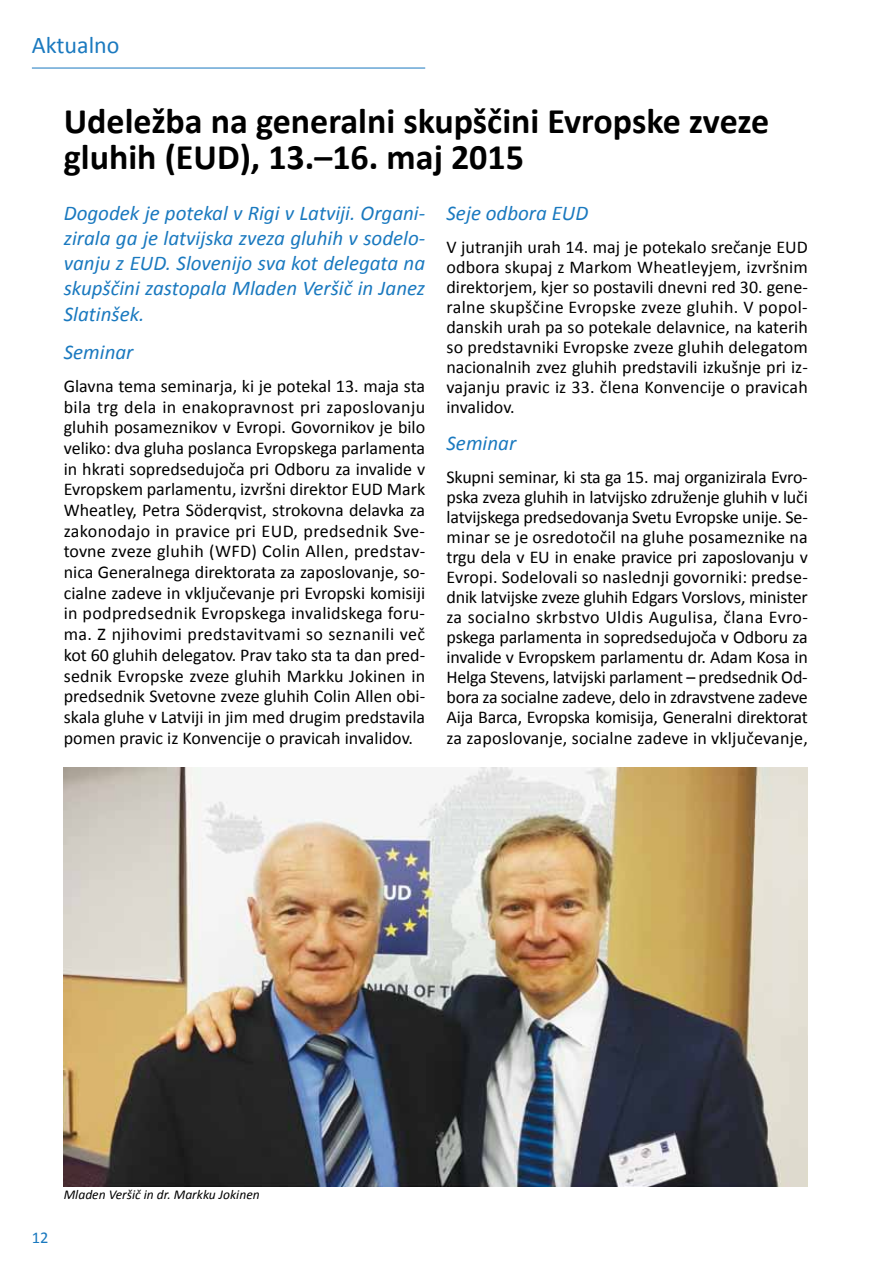
<style>
.page{position:relative;width:893px;height:1263px;background:#fff}
.page>*{position:absolute;margin:0;border:0;box-sizing:border-box;transform-origin:0 0}
.t1{font:700 36px/36px "Calibri";color:#000}
.t2{font:24px "Calibri";color:#1a79bf}
.t3{font:italic 21px/25.2px "Calibri";color:#1a79bf;text-align:justify}
.t4{font:18px/20.1px "Calibri";color:#000;text-align:justify}
.t5{font:16.5px "Calibri";color:#1a79bf}
.t6{font:italic 13.5px "Calibri";color:#000}
</style>
<div class="page">
<hr style="left:32px;top:68px;width:393px;height:1px;background:#1a79bf">
<img style="left:64px;top:767px;width:744px;height:419px">
<h2 class="t2" style="left:32px;top:30px;width:89px">Aktualno</h2>
<h1 class="t1" style="left:64px;top:103px;width:707px">Udeležba na generalni skupščini Evropske zveze gluhih (EUD), 13.–16. maj 2015</h1>
<p class="t3" style="left:64px;top:199px;width:363px">Dogodek je potekal v Rigi v Latviji. Organi&shy;zirala ga je latvijska zveza gluhih v sodelo&shy;vanju z EUD. Slovenijo sva kot delegata na skupščini zastopala Mladen Veršič in Janez Slatinšek.</p>
<p class="t3" style="left:64px;top:338px;width:71px">Seminar</p>
<p class="t4" style="left:64px;top:376px;width:363px;line-height:20.7px">Glavna tema seminarja, ki je potekal 13. maja sta bila trg dela in enakopravnost pri zaposlovanju gluhih posameznikov v Evropi. Govornikov je bilo veliko: dva gluha poslanca Evropskega parlamenta in hkrati sopredsedujoča pri Odboru za invalide v Evropskem parlamentu, izvršni direktor EUD Mark Wheatley, Petra Söderqvist, strokovna delavka za zakonodajo in pravice pri EUD, predsednik Sve&shy;tovne zveze gluhih (WFD) Colin Allen, predstav&shy;nica Generalnega direktorata za zaposlovanje, so&shy;cialne zadeve in vključevanje pri Evropski komisiji in podpredsednik Evropskega invalidskega foru&shy;ma. Z njihovimi predstavitvami so seznanili več kot 60 gluhih delegatov. Prav tako sta ta dan pred&shy;sednik Evropske zveze gluhih Markku Jokinen in predsednik Svetovne zveze gluhih Colin Allen obi&shy;skala gluhe v Latviji in jim med drugim predstavila pomen pravic iz Konvencije o pravicah invalidov.</p>
<p class="t3" style="left:446px;top:199px;width:143px">Seje odbora EUD</p>
<p class="t4" style="left:446px;top:237px;width:363px">V jutranjih urah 14. maj je potekalo srečanje EUD odbora skupaj z Markom Wheatleyjem, izvršnim direktorjem, kjer so postavili dnevni red 30. gene&shy;ralne skupščine Evropske zveze gluhih. V popol&shy;danskih urah pa so potekale delavnice, na katerih so predstavniki Evropske zveze gluhih delegatom nacionalnih zvez gluhih predstavili izkušnje pri iz&shy;vajanju pravic iz 33. člena Konvencije o pravicah invalidov.</p>
<p class="t3" style="left:446px;top:430px;width:71px">Seminar</p>
<p class="t4" style="left:446px;top:467px;width:363px">Skupni seminar, ki sta ga 15. maj organizirala Evro&shy;pska zveza gluhih in latvijsko združenje gluhih v luči latvijskega predsedovanja Svetu Evropske unije. Se&shy;minar se je osredotočil na gluhe posameznike na trgu dela v EU in enake pravice pri zaposlovanju v Evropi. Sodelovali so naslednji govorniki: predse&shy;dnik latvijske zveze gluhih Edgars Vorslovs, minister za socialno skrbstvo Uldis Augulisa, člana Evro&shy;pskega parlamenta in sopredsedujoča v Odboru za invalide v Evropskem parlamentu dr. Adam Kosa in Helga Stevens, latvijski parlament – predsednik Od&shy;bora za socialne zadeve, delo in zdravstvene zadeve Aija Barca, Evropska komisija, Generalni direktorat za zaposlovanje, socialne zadeve in vključevanje,</p>
<p class="t5" style="left:32px;top:1227px;width:18px">12</p>
<p class="t6" style="left:64px;top:1185px;width:197px">Mladen Veršič in dr. Markku Jokinen</p>
</div>
